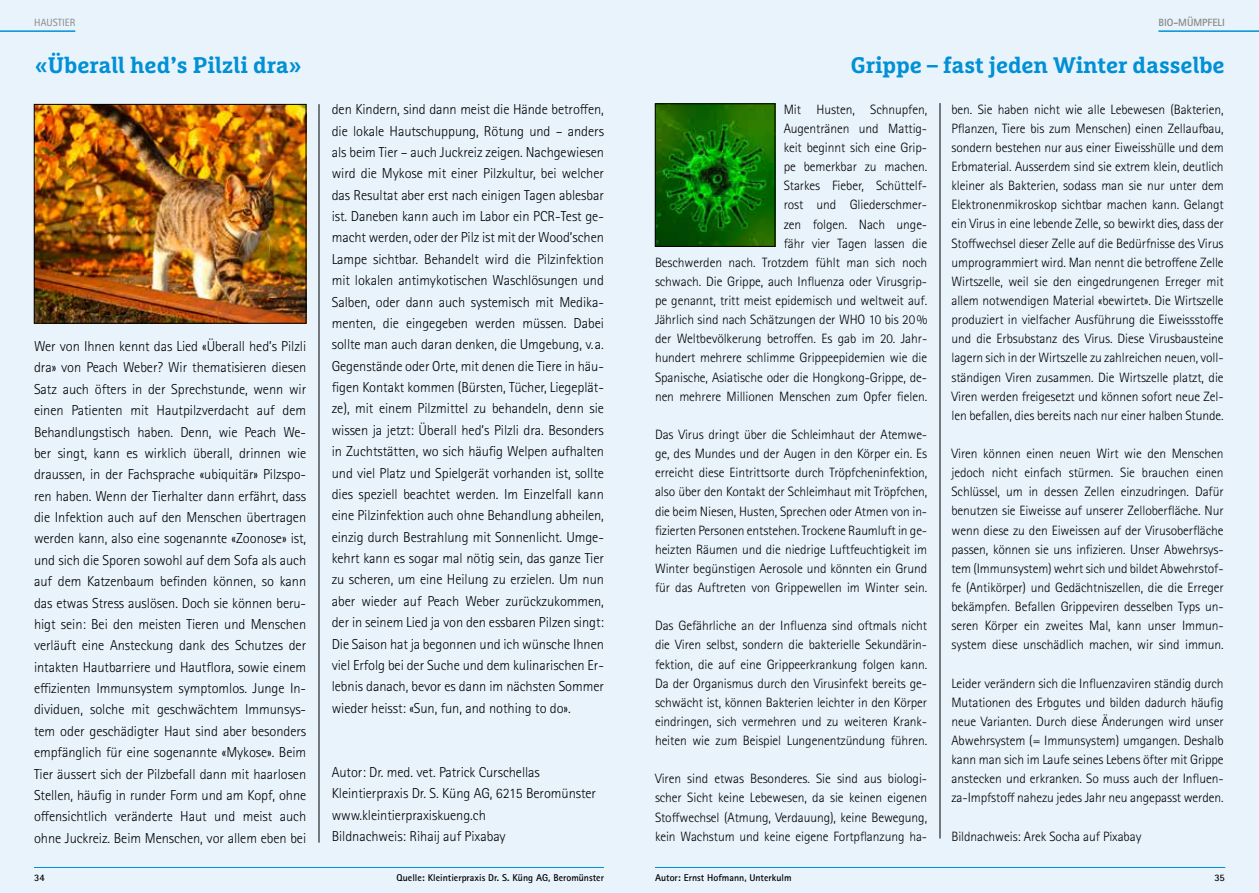
<style>
.page{position:relative;width:1259px;height:893px;background:#fff}
.page>*{position:absolute;margin:0;border:0;box-sizing:border-box;transform-origin:0 0}
.t1{font:700 22.5px "Marselis Slab Pro";letter-spacing:-.005em;color:#0090d6}
.t2{font:300 14.4px/21.5px "Rotis Sans Serif Std";letter-spacing:-.005em;color:#000;text-align:justify}
.t3{font:300 13.5px/19.2px "Rotis Sans Serif Std";letter-spacing:-.005em;color:#000;text-align:justify}
.t4{font:700 10.5px "Rotis Sans Serif Std";color:#868786}
.t5{font:10.5px "Rotis Sans Serif Std";color:#868786}
.t6{font:700 9.9px "Rotis Sans Serif Std";color:#000}
</style>
<div class="page">
<div style="left:0;top:0;width:629px;height:893px;background:#e9f3fc"></div>
<div style="left:629px;top:0;width:630px;height:893px;background:#e9f3fc"></div>
<hr style="left:655px;top:867px;width:570px;height:1px;background:#0090d6">
<hr style="left:939px;top:103px;width:1px;height:735px;background:#000">
<hr style="left:1158px;top:30px;width:101px;height:2px;background:#0090d6">
<img style="left:657px;top:106px;width:116px;height:139px">
<div style="left:655px;top:104px;width:120px;height:143px;border:1px solid #000"></div>
<hr style="left:319px;top:104px;width:1px;height:739px;background:#000">
<img style="left:36px;top:106px;width:268px;height:215px">
<div style="left:34px;top:104px;width:272px;height:219px;border:1px solid #000"></div>
<hr style="left:0;top:30px;width:75px;height:2px;background:#0090d6">
<hr style="left:34px;top:867px;width:570px;height:1px;background:#0090d6">
<p class="t5" style="left:34px;top:16px;width:43px">HAUSTIER</p>
<p class="t4" style="left:1158px;top:15px;width:68px">BIO-MÜMPFELI</p>
<h1 class="t1" style="left:34px;top:51px;width:270px">«Überall hed’s Pilzli dra»</h1>
<h1 class="t1" style="left:851px;top:51px;width:375px">Grippe – fast jeden Winter dasselbe</h1>
<p class="t2" style="left:34px;top:336px;width:274px">Wer von Ihnen kennt das Lied «Überall hed’s Pilzli dra» von Peach Weber? Wir thematisieren diesen Satz auch öfters in der Sprechstunde, wenn wir einen Patienten mit Hautpilzverdacht auf dem Behandlungstisch haben. Denn, wie Peach We&shy;ber singt, kann es wirklich überall, drinnen wie draussen, in der Fachsprache «ubiquitär» Pilzspo&shy;ren haben. Wenn der Tierhalter dann erfährt, dass die Infektion auch auf den Menschen übertragen werden kann, also eine sogenannte «Zoonose» ist, und sich die Sporen sowohl auf dem Sofa als auch auf dem Katzenbaum befinden können, so kann das etwas Stress auslösen. Doch sie können beru&shy;higt sein: Bei den meisten Tieren und Menschen verläuft eine Ansteckung dank des Schutzes der intakten Hautbarriere und Hautflora, sowie einem effizienten Immunsystem symptomlos. Junge In&shy;dividuen, solche mit geschwächtem Immunsys&shy;tem oder geschädigter Haut sind aber besonders empfänglich für eine sogenannte «Mykose». Beim Tier äussert sich der Pilzbefall dann mit haarlosen Stellen, häufig in runder Form und am Kopf, ohne offensichtlich veränderte Haut und meist auch ohne Juckreiz. Beim Menschen, vor allem eben bei</p>
<p class="t2" style="left:332px;top:99px;width:274px">den Kindern, sind dann meist die Hände betroffen, die lokale Hautschuppung, Rötung und – anders als beim Tier – auch Juckreiz zeigen. Nachgewiesen wird die Mykose mit einer Pilzkultur, bei welcher das Resultat aber erst nach einigen Tagen ablesbar ist. Daneben kann auch im Labor ein PCR-Test ge&shy;macht werden, oder der Pilz ist mit der Wood’schen Lampe sichtbar. Behandelt wird die Pilzinfektion mit lokalen antimykotischen Waschlösungen und Salben, oder dann auch systemisch mit Medika&shy;menten, die eingegeben werden müssen. Dabei sollte man auch daran denken, die Umgebung, v. a.<br>Gegenstände oder Orte, mit denen die Tiere in häu&shy;figen Kontakt kommen (Bürsten, Tücher, Liegeplät&shy;ze), mit einem Pilzmittel zu behandeln, denn sie wissen ja jetzt: Überall hed’s Pilzli dra. Besonders in Zuchtstätten, wo sich häufig Welpen aufhalten und viel Platz und Spielgerät vorhanden ist, sollte dies speziell beachtet werden. Im Einzelfall kann eine Pilzinfektion auch ohne Behandlung abheilen, einzig durch Bestrahlung mit Sonnenlicht. Umge&shy;kehrt kann es sogar mal nötig sein, das ganze Tier zu scheren, um eine Heilung zu erzielen. Um nun aber wieder auf Peach Weber zurückzukommen, der in seinem Lied ja von den essbaren Pilzen singt:<br>Die Saison hat ja begonnen und ich wünsche Ihnen viel Erfolg bei der Suche und dem kulinarischen Er&shy;lebnis danach, bevor es dann im nächsten Sommer wieder heisst: «Sun, fun, and nothing to do».</p>
<p class="t2" style="left:332px;top:761px;width:266px;text-align:left">Autor: Dr. med. vet. Patrick Curschellas Kleintierpraxis Dr. S. Küng AG, 6215 Beromünster www.kleintierpraxiskueng.ch<br>Bildnachweis: Rihaij auf Pixabay</p>
<p class="t3" style="left:655px;top:100px;width:274px;text-align:right">Mit Husten, Schnupfen,<br>Augentränen und Mattig-<br>keit beginnt sich eine Grip-<br>pe bemerkbar zu machen.<br>Starkes Fieber, Schüttelf-<br>rost und Gliederschmer-<br>zen folgen. Nach unge-<br>fähr vier Tagen lassen die<br>Beschwerden nach. Trotzdem fühlt man sich noch schwach. Die Grippe, auch Influenza oder Virusgrip&shy;pe genannt, tritt meist epidemisch und weltweit auf.<br>Jährlich sind nach Schätzungen der WHO 10 bis 20% der Weltbevölkerung betroffen. Es gab im 20. Jahr&shy;hundert mehrere schlimme Grippeepidemien wie die Spanische, Asiatische oder die Hongkong-Grippe, de&shy;nen mehrere Millionen Menschen zum Opfer fielen.</p>
<p class="t3" style="left:655px;top:425px;width:274px">Das Virus dringt über die Schleimhaut der Atemwe&shy;ge, des Mundes und der Augen in den Körper ein. Es erreicht diese Eintrittsorte durch Tröpfcheninfektion, also über den Kontakt der Schleimhaut mit Tröpfchen, die beim Niesen, Husten, Sprechen oder Atmen von in&shy;fizierten Personen entstehen. Trockene Raumluft in ge&shy;heizten Räumen und die niedrige Luftfeuchtigkeit im Winter begünstigen Aerosole und könnten ein Grund für das Auftreten von Grippewellen im Winter sein.</p>
<p class="t3" style="left:655px;top:616px;width:274px">Das Gefährliche an der Influenza sind oftmals nicht die Viren selbst, sondern die bakterielle Sekundärin&shy;fektion, die auf eine Grippeerkrankung folgen kann.<br>Da der Organismus durch den Virusinfekt bereits ge&shy;schwächt ist, können Bakterien leichter in den Körper eindringen, sich vermehren und zu weiteren Krank&shy;heiten wie zum Beispiel Lungenentzündung führen.</p>
<p class="t3" style="left:655px;top:769px;width:274px">Viren sind etwas Besonderes. Sie sind aus biologi&shy;scher Sicht keine Lebewesen, da sie keinen eigenen Stoffwechsel (Atmung, Verdauung), keine Bewegung, kein Wachstum und keine eigene Fortpflanzung ha-</p>
<p class="t3" style="left:951px;top:100px;width:274px">ben. Sie haben nicht wie alle Lebewesen (Bakterien, Pflanzen, Tiere bis zum Menschen) einen Zellaufbau, sondern bestehen nur aus einer Eiweisshülle und dem Erbmaterial. Ausserdem sind sie extrem klein, deutlich kleiner als Bakterien, sodass man sie nur unter dem Elektronenmikroskop sichtbar machen kann. Gelangt ein Virus in eine lebende Zelle, so bewirkt dies, dass der Stoffwechsel dieser Zelle auf die Bedürfnisse des Virus umprogrammiert wird. Man nennt die betroffene Zelle Wirtszelle, weil sie den eingedrungenen Erreger mit allem notwendigen Material «bewirtet». Die Wirtszelle produziert in vielfacher Ausführung die Eiweissstoffe und die Erbsubstanz des Virus. Diese Virusbausteine lagern sich in der Wirtszelle zu zahlreichen neuen, voll&shy;ständigen Viren zusammen. Die Wirtszelle platzt, die Viren werden freigesetzt und können sofort neue Zel&shy;len befallen, dies bereits nach nur einer halben Stunde.</p>
<p class="t3" style="left:951px;top:444px;width:274px">Viren können einen neuen Wirt wie den Menschen jedoch nicht einfach stürmen. Sie brauchen einen Schlüssel, um in dessen Zellen einzudringen. Dafür benutzen sie Eiweisse auf unserer Zelloberfläche. Nur wenn diese zu den Eiweissen auf der Virusoberfläche passen, können sie uns infizieren. Unser Abwehrsys&shy;tem (Immunsystem) wehrt sich und bildet Abwehrstof&shy;fe (Antikörper) und Gedächtniszellen, die die Erreger bekämpfen. Befallen Grippeviren desselben Typs un&shy;seren Körper ein zweites Mal, kann unser Immun&shy;system diese unschädlich machen, wir sind immun.</p>
<p class="t3" style="left:951px;top:674px;width:274px">Leider verändern sich die Influenzaviren ständig durch Mutationen des Erbgutes und bilden dadurch häufig neue Varianten. Durch diese Änderungen wird unser Abwehrsystem (= Immunsystem) umgangen. Deshalb kann man sich im Laufe seines Lebens öfter mit Grippe anstecken und erkranken. So muss auch der Influen&shy;za-Impfstoff nahezu jedes Jahr neu angepasst werden.</p>
<p class="t3" style="left:951px;top:827px;width:191px">Bildnachweis: Arek Socha auf Pixabay</p>
<p class="t6" style="left:34px;top:871px;width:12px">34</p>
<p class="t6" style="left:396px;top:871px;width:209px">Quelle: Kleintierpraxis Dr. S. Küng AG, Beromünster</p>
<p class="t6" style="left:655px;top:871px;width:138px">Autor: Ernst Hofmann, Unterkulm</p>
<p class="t6" style="left:1214px;top:871px;width:12px">35</p>
</div>
